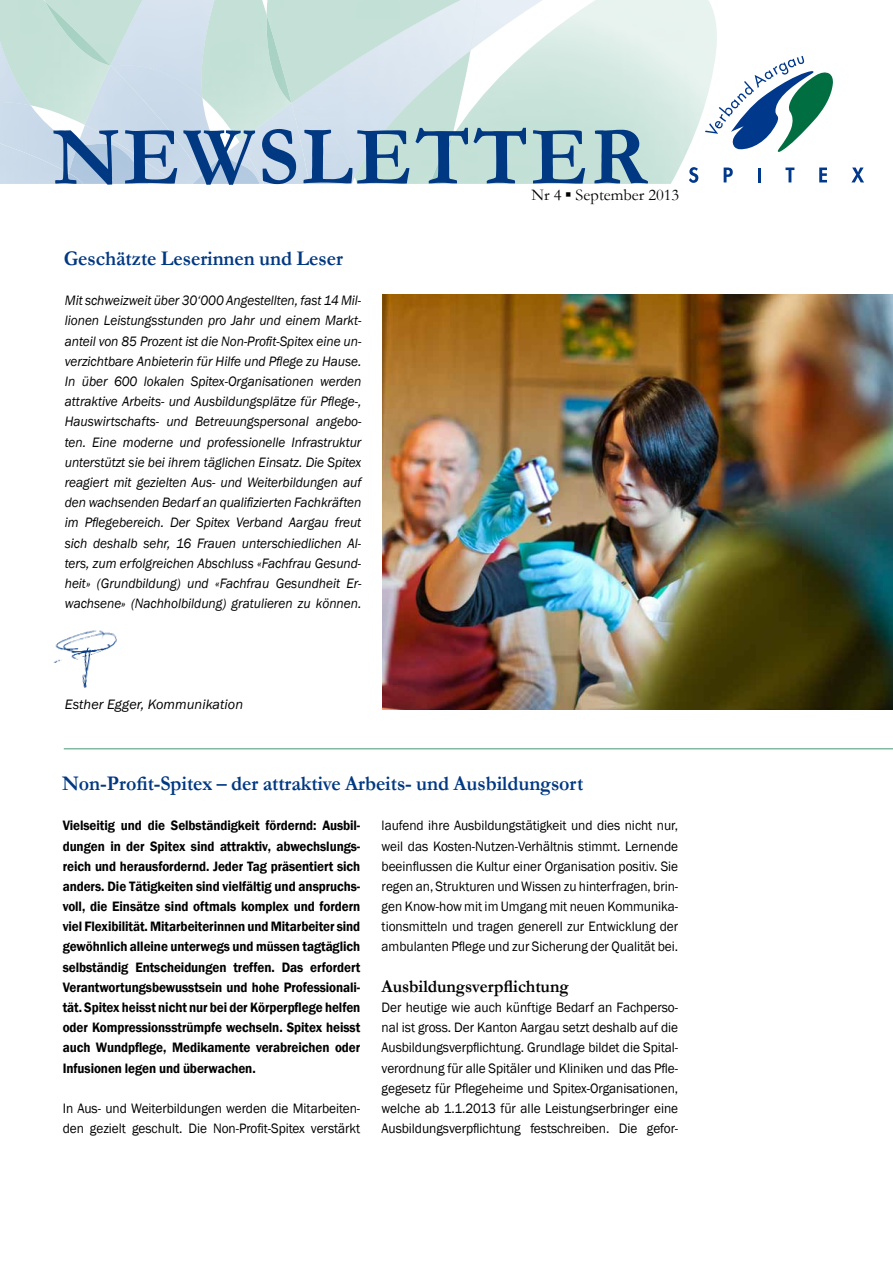
<style>
.page{position:relative;width:893px;height:1263px;background:#fff}
.page>*{position:absolute;margin:0;border:0;box-sizing:border-box;transform-origin:0 0}
.t1{font:700 84px "Garamond";letter-spacing:.04em;color:#003882;scale:.95 1}
.t2{font:700 21px "Garamond";letter-spacing:-.005em;color:#003882;scale:.95 1}
.t3{font:700 18px "Garamond";letter-spacing:-.005em;color:#000;scale:.95 1}
.t4{font:16.5px "Garamond";color:#000}
.t5{font:14.1px/20.2px "Franklin Gothic";letter-spacing:-.005em;color:#000;text-align:justify;scale:.95 1}
.t6{font:italic 14.1px/20.2px "Franklin Gothic";letter-spacing:-.005em;color:#000;text-align:justify;scale:.95 1}
.t7{font:600 14.1px/20.2px "Franklin Gothic";letter-spacing:-.005em;color:#000;text-align:justify;scale:.93 1}
.t8{font:italic 14.1px "Franklin Gothic";letter-spacing:-.005em;color:#000}
</style>
<div class="page">
<img style="left:45px;top:1px;width:66px;height:64px">
<img style="left:78px;top:65px;width:146px;height:90px">
<img style="left:111px;top:0;width:107px;height:98px">
<img style="left:85px;top:65px;width:116px;height:119px">
<img style="left:0;top:102px;width:78px;height:42px">
<img style="left:0;top:0;width:31px;height:105px">
<div style="left:0;top:139px;width:69px;height:45px;background:#cad9e9"></div>
<img style="left:69px;top:144px;width:80px;height:40px">
<img style="left:65px;top:173px;width:18px;height:11px">
<img style="left:224px;top:0;width:339px;height:184px">
<img style="left:291px;top:0;width:187px;height:177px">
<img style="left:239px;top:103px;width:70px;height:81px">
<img style="left:201px;top:155px;width:59px;height:29px">
<img style="left:192px;top:175px;width:14px;height:9px">
<svg style="left:689px;top:167px;width:9px;height:16px"></svg>
<svg style="left:724px;top:168px;width:9px;height:14px"></svg>
<hr style="left:758px;top:168px;width:3px;height:14px;background:#00388c">
<svg style="left:785px;top:168px;width:9px;height:14px"></svg>
<svg style="left:819px;top:168px;width:8px;height:14px"></svg>
<svg style="left:851px;top:168px;width:13px;height:14px"></svg>
<svg style="left:705px;top:56px;width:128px;height:96px"></svg>
<img style="left:53px;top:630px;width:64px;height:58px">
<hr style="left:64px;top:748px;width:829px;height:1px;background:#82b9a0">
<img style="left:383px;top:294px;width:510px;height:415px">
<h1 class="t1" style="left:53px;top:100px;width:627px">NEWSLETTER</h1>
<p class="t4" style="left:531px;top:183px;width:149px">Nr 4 ▪ September 2013</p>
<h2 class="t2" style="left:64px;top:244px;width:295px">Geschätzte Leserinnen und Leser</h2>
<p class="t6" style="left:65px;top:291px;width:314px">Mit schweizweit über 30‘000 Angestellten, fast 14 Mil&shy;lionen Leistungsstunden pro Jahr und einem Markt&shy;anteil von 85 Prozent ist die Non-Profit-Spitex eine un&shy;verzichtbare Anbieterin für Hilfe und Pflege zu Hause.<br>In über 600 lokalen Spitex-Organisationen werden attraktive Arbeits- und Ausbildungsplätze für Pflege-, Hauswirtschafts- und Betreuungspersonal angebo&shy;ten. Eine moderne und professionelle Infrastruktur unterstützt sie bei ihrem täglichen Einsatz. Die Spitex reagiert mit gezielten Aus- und Weiterbildungen auf den wachsenden Bedarf an qualifizierten Fachkräften im Pflegebereich. Der Spitex Verband Aargau freut sich deshalb sehr, 16 Frauen unterschiedlichen Al&shy;ters, zum erfolgreichen Abschluss «Fachfrau Gesund&shy;heit» (Grundbildung) und «Fachfrau Gesundheit Er&shy;wachsene» (Nachholbildung) gratulieren zu können.</p>
<p class="t8" style="left:65px;top:695px;width:180px">Esther Egger, Kommunikation</p>
<h2 class="t2" style="left:62px;top:769px;width:550px">Non-Profit-Spitex – der attraktive Arbeits- und Ausbildungsort</h2>
<p class="t7" style="left:63px;top:816px;width:322px">Vielseitig und die Selbständigkeit fördernd: Ausbil&shy;dungen in der Spitex sind attraktiv, abwechslungs&shy;reich und herausfordernd. Jeder Tag präsentiert sich anders. Die Tätigkeiten sind vielfältig und anspruchs&shy;voll, die Einsätze sind oftmals komplex und fordern viel Flexibilität. Mitarbeiterinnen und Mitarbeiter sind gewöhnlich alleine unterwegs und müssen tagtäglich selbständig Entscheidungen treffen. Das erfordert Verantwortungsbewusstsein und hohe Professionali&shy;tät. Spitex heisst nicht nur bei der Körperpflege helfen oder Kompressionsstrümpfe wechseln. Spitex heisst auch Wundpflege, Medikamente verabreichen oder Infusionen legen und überwachen.</p>
<p class="t5" style="left:63px;top:1098px;width:315px">In Aus- und Weiterbildungen werden die Mitarbeiten&shy;den gezielt geschult. Die Non-Profit-Spitex verstärkt</p>
<p class="t5" style="left:382px;top:816px;width:314px">laufend ihre Ausbildungstätigkeit und dies nicht nur, weil das Kosten-Nutzen-Verhältnis stimmt. Lernende beeinflussen die Kultur einer Organisation positiv. Sie regen an, Strukturen und Wissen zu hinterfragen, brin&shy;gen Know-how mit im Umgang mit neuen Kommunika&shy;tionsmitteln und tragen generell zur Entwicklung der ambulanten Pflege und zur Sicherung der Qualität bei.</p>
<p class="t3" style="left:382px;top:974px;width:198px">Ausbildungsverpflichtung</p>
<p class="t5" style="left:382px;top:997px;width:314px">Der heutige wie auch künftige Bedarf an Fachperso&shy;nal ist gross. Der Kanton Aargau setzt deshalb auf die Ausbildungsverpflichtung. Grundlage bildet die Spital&shy;verordnung für alle Spitäler und Kliniken und das Pfle&shy;gegesetz für Pflegeheime und Spitex-Organisationen, welche ab 1.1.2013 für alle Leistungserbringer eine Ausbildungsverpflichtung festschreiben. Die gefor-</p>
</div>
